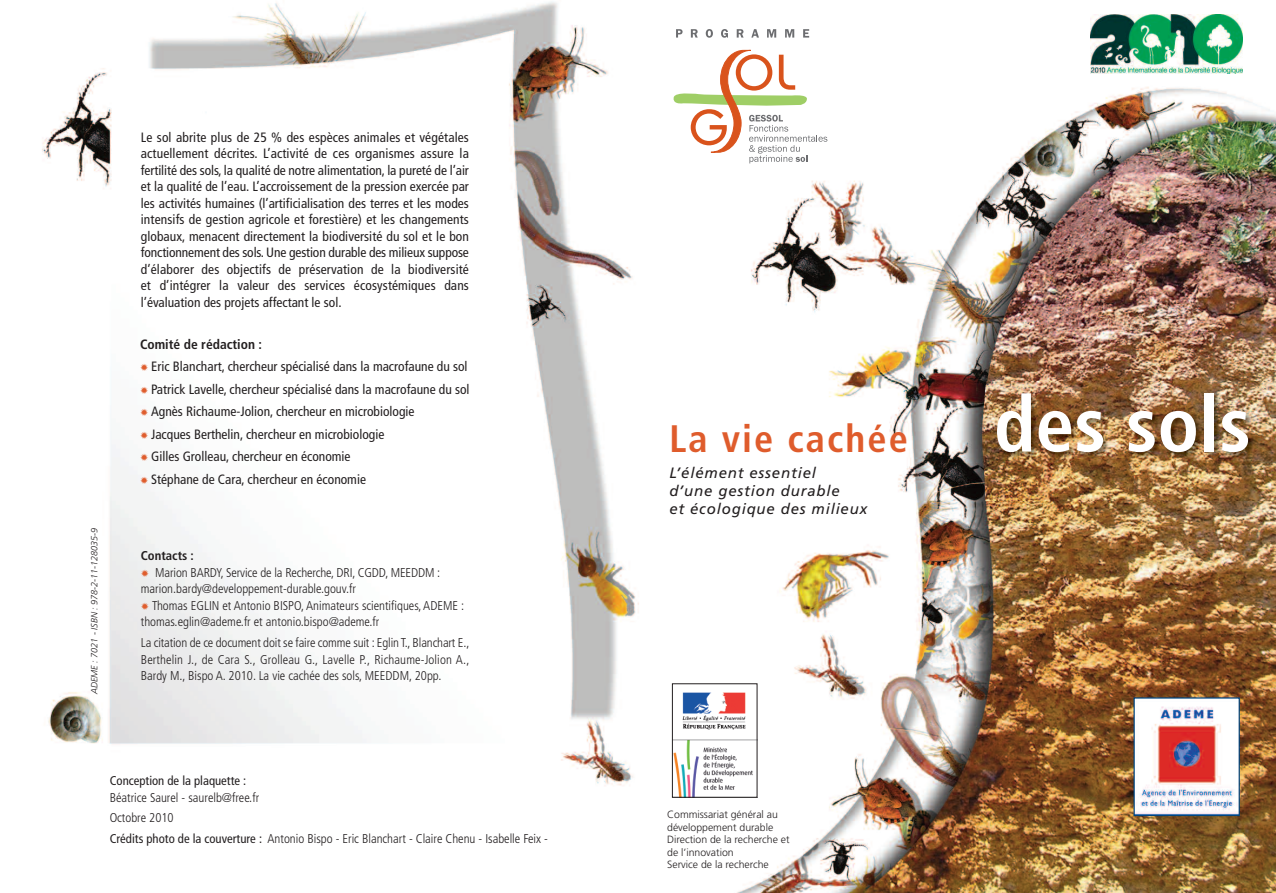
<style>
.page{position:relative;width:1276px;height:893px;background:#fff}
.page>*{position:absolute;margin:0;border:0;box-sizing:border-box;transform-origin:0 0}
.t1{font:700 condensed 38.25px "Frutiger";letter-spacing:.055em;color:#df5c2c}
.t2{font:italic 15px/18px "Frutiger";letter-spacing:.055em;color:#231f20}
.t3{font:condensed 13.5px/16.5px "Frutiger";color:#231f20;text-align:justify}
.t4{font:300 condensed 12.75px/16.5px "Frutiger";color:#231f20}
.t5{font:condensed 12.75px "Frutiger";color:#231f20}
.t6{font:300 10.5px/12.6px "Frutiger";color:#231f20}
.t7{font:italic 300 9px "Frutiger";color:#231f20}
.s1{font-weight:700}
.s2{color:#df5c2c}
.s3{font-weight:400}
.s4{font-size:77.7px;color:#fff}
</style>
<div class="page">
<img style="left:42px;top:1px;width:1234px;height:892px">
<img style="left:985px;top:382px;width:291px;height:118px">
<img style="left:674px;top:685px;width:81px;height:111px">
<div style="left:672px;top:683px;width:85px;height:115px;border:1px solid #231f20"></div>
<img style="left:1135px;top:699px;width:102px;height:115px">
<div style="left:1133px;top:697px;width:106px;height:119px;border:1px solid #01457f"></div>
<svg style="left:676px;top:29px;width:6px;height:9px"></svg>
<svg style="left:691px;top:29px;width:7px;height:9px"></svg>
<svg style="left:706px;top:29px;width:7px;height:9px"></svg>
<svg style="left:721px;top:29px;width:7px;height:9px"></svg>
<svg style="left:736px;top:29px;width:7px;height:9px"></svg>
<svg style="left:751px;top:29px;width:8px;height:9px"></svg>
<svg style="left:767px;top:29px;width:9px;height:9px"></svg>
<svg style="left:785px;top:29px;width:9px;height:9px"></svg>
<svg style="left:803px;top:29px;width:6px;height:9px"></svg>
<svg style="left:673px;top:50px;width:154px;height:113px"></svg>
<img style="left:1090px;top:15px;width:152px;height:59px">
<p class="t7" style="left:91px;top:694px;width:168px;rotate:-90deg">ADEME : 7021 - ISBN : 978-2-11-128035-9</p>
<p class="t3" style="left:141px;top:130px;width:330px">Le sol abrite plus de 25 % des espèces animales et végétales actuellement décrites. L’activité de ces organismes assure la fertilité des sols, la qualité de notre alimentation, la pureté de l’air et la qualité de l’eau. L’accroissement de la pression exercée par les activités humaines (l’artificialisation des terres et les modes intensifs de gestion agricole et forestière) et les changements globaux, menacent directement la biodiversité du sol et le bon fonctionnement des sols. Une gestion durable des milieux suppose d’élaborer des objectifs de préservation de la biodiversité et d’intégrer la valeur des services écosystémiques dans l’évaluation des projets affectant le sol.</p>
<p class="t3" style="left:140px;top:334px;width:331px;line-height:22.5px;text-align:left"><span class="s1">Comité de rédaction :<br></span><span class="s2">✹</span> Eric Blanchart, chercheur spécialisé dans la macrofaune du sol <span class="s2">✹</span> Patrick Lavelle, chercheur spécialisé dans la macrofaune du sol <span class="s2">✹</span> Agnès Richaume-Jolion, chercheur en microbiologie<br><span class="s2">✹</span> Jacques Berthelin, chercheur en microbiologie<br><span class="s2">✹</span> Gilles Grolleau, chercheur en économie<br><span class="s2">✹</span> Stéphane de Cara, chercheur en économie</p>
<p class="t4" style="left:141px;top:549px;width:325px"><span class="s1">Contacts :<br></span><span class="s2">✹</span> Marion BARDY, Service de la Recherche, DRI, CGDD, MEEDDM : marion.bardy@developpement-durable.gouv.fr<br><span class="s2">✹</span> Thomas EGLIN et Antonio BISPO, Animateurs scientifiques, ADEME : thomas.eglin@ademe.fr et antonio.bispo@ademe.fr</p>
<p class="t4" style="left:141px;top:636px;width:330px;text-align:justify">La citation de ce document doit se faire comme suit : Eglin T., Blanchart E., Berthelin J., de Cara S., Grolleau G., Lavelle P., Richaume-Jolion A., Bardy M., Bispo A. 2010. La vie cachée des sols, MEEDDM, 20pp.</p>
<p class="t5" style="left:110px;top:776px;width:138px">Conception de la plaquette :</p>
<p class="t4" style="left:110px;top:788px;width:440px;line-height:20.7px">Béatrice Saurel - saurelb@free.fr<br>Octobre 2010<br><span class="s3">Crédits photo de la couverture :</span> Antonio Bispo - Eric Blanchart - Claire Chenu - Isabelle Feix -</p>
<h1 class="t1" style="left:669px;top:423px;width:583px">La vie cachée <span class="s4">des sols</span></h1>
<p class="t2" style="left:669px;top:465px;width:199px">L’élément essentiel<br>d’une gestion durable<br>et écologique des milieux</p>
<p class="t6" style="left:667px;top:809px;width:124px">Commissariat général au développement durable<br>Direction de la recherche et de l’innovation<br>Service de la recherche</p>
</div>
